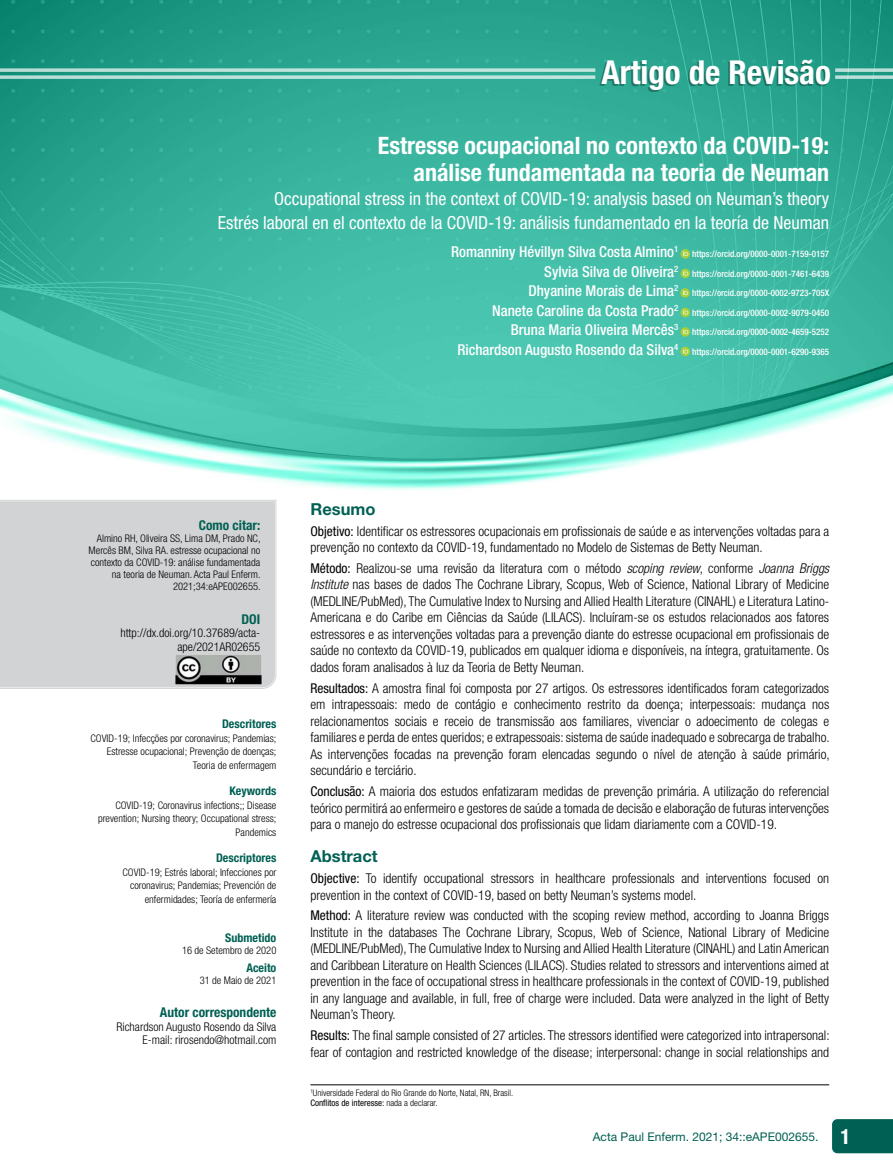
<style>
.page{position:relative;width:893px;height:1170px;background:#fff}
.page>*{position:absolute;margin:0;border:0;box-sizing:border-box;transform-origin:0 0}
.t1{font:700 condensed 33px "Helvetica Neue LT Std";color:#fff}
.t2{font:700 condensed 24px/27px "Helvetica Neue LT Std";color:#fff;text-align:right}
.t3{font:condensed 18px/24px "Helvetica Neue LT Std";color:#fff;text-align:right}
.t4{font:700 16.5px "Helvetica Neue LT Std";color:#006053}
.t5{font:500 condensed 15px "Helvetica Neue LT Std";color:#fff}
.t6{font:300 condensed 13.5px/16.5px "Helvetica Neue LT Std";color:#000;text-align:justify}
.t7{font:700 condensed 13.5px "Helvetica Neue LT Std";color:#006053}
.t8{font:300 condensed 12px/13.5px "Helvetica Neue LT Std";color:#000;text-align:right}
.t9{font:700 condensed 12px "Helvetica Neue LT Std";color:#006053}
.t10{font:12px "Helvetica Neue LT Std";color:#006053}
.t11{font:300 condensed 10.5px/13.5px "Helvetica Neue LT Std";color:#000;text-align:right}
.t12{font:500 condensed 9px "Helvetica Neue LT Std";color:#fff}
.t13{font:300 condensed 9px/10.5px "Helvetica Neue LT Std";color:#000}
.s1{font-weight:400}
.s2{font-style:italic}
.s3{font-weight:700;font-stretch:condensed;font-size:21px;color:#fff}
</style>
<div class="page">
<div style="left:832px;top:1119px;width:61px;height:34px;background:#006053"></div>
<img style="left:0;top:0;width:893px;height:490px">
<svg style="left:835px;top:75px;width:58px;height:4px"></svg>
<svg style="left:835px;top:68px;width:58px;height:4px"></svg>
<svg style="left:0;top:500px;width:277px;height:189px"></svg>
<div style="left:0;top:501px;width:275px;height:186px;background:#d1d3d4"></div>
<svg style="left:680px;top:249px;width:10px;height:10px"></svg>
<svg style="left:683px;top:251px;width:5px;height:5px"></svg>
<svg style="left:680px;top:269px;width:10px;height:9px"></svg>
<svg style="left:683px;top:270px;width:5px;height:5px"></svg>
<svg style="left:680px;top:288px;width:10px;height:10px"></svg>
<svg style="left:683px;top:290px;width:5px;height:5px"></svg>
<svg style="left:680px;top:308px;width:10px;height:9px"></svg>
<svg style="left:683px;top:309px;width:5px;height:5px"></svg>
<svg style="left:680px;top:327px;width:10px;height:10px"></svg>
<svg style="left:683px;top:329px;width:5px;height:5px"></svg>
<svg style="left:680px;top:347px;width:10px;height:9px"></svg>
<svg style="left:683px;top:348px;width:5px;height:5px"></svg>
<hr style="left:310px;top:1084px;width:519px;height:1px;background:#000">
<img style="left:175px;top:654px;width:86px;height:31px">
<div style="left:599px;top:61px;width:229px;height:31px;background:#000;opacity:.3"></div>
<svg style="left:0;top:75px;width:595px;height:4px;background:#aadad2"></svg>
<svg style="left:0;top:68px;width:595px;height:4px;background:#aadad1"></svg>
<h1 class="t1" style="left:601px;top:52px;width:231px">Artigo de Revisão</h1>
<h2 class="t2" style="left:378px;top:132px;width:453px">Estresse ocupacional no contexto da COVID-19: análise fundamentada na teoria de Neuman</h2>
<h3 class="t3" style="left:218px;top:187px;width:613px">Occupational stress in the context of COVID-19: analysis based on Neuman’s theory<br>Estrés laboral en el contexto de la COVID-19: análisis fundamentado en la teoría de Neuman</h3>
<p class="t5" style="left:451px;top:243px;width:229px">Romanniny Hévillyn Silva Costa Almino<sup>1</sup></p>
<p class="t12" style="left:692px;top:248px;width:138px">https://orcid.org/0000-0001-7159-0157</p>
<p class="t5" style="left:544px;top:262px;width:136px">Sylvia Silva de Oliveira<sup>2</sup></p>
<p class="t12" style="left:692px;top:268px;width:138px">https://orcid.org/0000-0001-7461-6439</p>
<p class="t5" style="left:528px;top:282px;width:151px">Dhyanine Morais de Lima<sup>2</sup></p>
<p class="t12" style="left:692px;top:287px;width:139px">https://orcid.org/0000-0002-9723-705X</p>
<p class="t5" style="left:492px;top:301px;width:188px">Nanete Caroline da Costa Prado<sup>2</sup></p>
<p class="t12" style="left:692px;top:307px;width:138px">https://orcid.org/0000-0002-9079-0450</p>
<p class="t5" style="left:511px;top:321px;width:169px">Bruna Maria Oliveira Mercês<sup>3</sup></p>
<p class="t12" style="left:692px;top:326px;width:138px">https://orcid.org/0000-0002-4659-5252</p>
<p class="t5" style="left:457px;top:340px;width:222px">Richardson Augusto Rosendo da Silva<sup>4</sup></p>
<p class="t12" style="left:692px;top:346px;width:138px">https://orcid.org/0000-0001-6290-9365</p>
<p class="t7" style="left:199px;top:517px;width:63px">Como citar:</p>
<p class="t11" style="left:89px;top:532px;width:173px;line-height:12px">Almino RH, Oliveira SS, Lima DM, Prado NC, Mercês BM, Silva RA. estresse ocupacional no contexto da COVID-19: análise fundamentada na teoria de Neuman. Acta Paul Enferm.<br>2021;34:eAPE002655.</p>
<p class="t7" style="left:241px;top:611px;width:20px">DOI</p>
<p class="t8" style="left:120px;top:626px;width:141px">http://dx.doi.org/10.37689/acta&shy;ape/2021AR02655</p>
<p class="t9" style="left:222px;top:716px;width:56px">Descritores</p>
<p class="t11" style="left:90px;top:731px;width:187px">COVID-19; Infecções por coronavirus; Pandemias;<br>Estresse ocupacional; Prevenção de doenças;<br>Teoria de enfermagem</p>
<p class="t9" style="left:230px;top:783px;width:48px">Keywords</p>
<p class="t11" style="left:98px;top:798px;width:180px">COVID-19; Coronavirus infections;; Disease prevention; Nursing theory; Occupational stress;<br>Pandemics</p>
<p class="t9" style="left:216px;top:850px;width:62px">Descriptores</p>
<p class="t11" style="left:123px;top:865px;width:155px">COVID-19; Estrés laboral; Infecciones por coronavirus; Pandemias; Prevención de enfermidades; Teoría de enfermería</p>
<p class="t9" style="left:225px;top:930px;width:53px">Submetido</p>
<p class="t11" style="left:182px;top:943px;width:96px">16 de Setembro de 2020</p>
<p class="t9" style="left:246px;top:960px;width:31px">Aceito</p>
<p class="t11" style="left:200px;top:973px;width:78px">31 de Maio de 2021</p>
<p class="t7" style="left:160px;top:1004px;width:118px">Autor correspondente</p>
<p class="t8" style="left:117px;top:1019px;width:161px">Richardson Augusto Rosendo da Silva<br>E-mail: rirosendo@hotmail.com</p>
<p class="t4" style="left:310px;top:498px;width:67px">Resumo</p>
<p class="t6" style="left:310px;top:522px;width:520px"><span class="s1">Objetivo:</span> Identificar os estressores ocupacionais em profissionais de saúde e as intervenções voltadas para a prevenção no contexto da COVID-19, fundamentado no Modelo de Sistemas de Betty Neuman.</p>
<p class="t6" style="left:310px;top:559px;width:520px"><span class="s1">Método:</span> Realizou-se uma revisão da literatura com o método <span class="s2">scoping review</span>, conforme <span class="s2">Joanna Briggs Institute</span> nas bases de dados The Cochrane Library, Scopus, Web of Science, National Library of Medicine (MEDLINE/PubMed), The Cumulative Index to Nursing and Allied Health Literature (CINAHL) e Literatura Latino-Americana e do Caribe em Ciências da Saúde (LILACS). Incluíram-se os estudos relacionados aos fatores estressores e as intervenções voltadas para a prevenção diante do estresse ocupacional em profissionais de saúde no contexto da COVID-19, publicados em qualquer idioma e disponíveis, na íntegra, gratuitamente. Os dados foram analisados à luz da Teoria de Betty Neuman.</p>
<p class="t6" style="left:310px;top:679px;width:521px"><span class="s1">Resultados:</span> A amostra final foi composta por 27 artigos. Os estressores identificados foram categorizados em intrapessoais: medo de contágio e conhecimento restrito da doença; interpessoais: mudança nos relacionamentos sociais e receio de transmissão aos familiares, vivenciar o adoecimento de colegas e familiares e perda de entes queridos; e extrapessoais: sistema de saúde inadequado e sobrecarga de trabalho.<br>As intervenções focadas na prevenção foram elencadas segundo o nível de atenção à saúde primário, secundário e terciário.</p>
<p class="t6" style="left:310px;top:782px;width:520px"><span class="s1">Conclusão:</span> A maioria dos estudos enfatizaram medidas de prevenção primária. A utilização do referencial teórico permitirá ao enfermeiro e gestores de saúde a tomada de decisão e elaboração de futuras intervenções para o manejo do estresse ocupacional dos profissionais que lidam diariamente com a COVID-19.</p>
<p class="t4" style="left:310px;top:846px;width:69px">Abstract</p>
<p class="t6" style="left:310px;top:869px;width:520px"><span class="s1">Objective:</span> To identify occupational stressors in healthcare professionals and interventions focused on prevention in the context of COVID-19, based on betty Neuman’s systems model.</p>
<p class="t6" style="left:310px;top:907px;width:520px"><span class="s1">Method:</span> A literature review was conducted with the scoping review method, according to Joanna Briggs Institute in the databases The Cochrane Library, Scopus, Web of Science, National Library of Medicine (MEDLINE/PubMed), The Cumulative Index to Nursing and Allied Health Literature (CINAHL) and Latin American and Caribbean Literature on Health Sciences (LILACS). Studies related to stressors and interventions aimed at prevention in the face of occupational stress in healthcare professionals in the context of COVID-19, published in any language and available, in full, free of charge were included. Data were analyzed in the light of Betty Neuman’s Theory.</p>
<p class="t6" style="left:310px;top:1026px;width:521px"><span class="s1">Results:</span> The final sample consisted of 27 articles. The stressors identified were categorized into intrapersonal: fear of contagion and restricted knowledge of the disease; interpersonal: change in social relationships and</p>
<p class="t13" style="left:310px;top:1086px;width:204px"><sup>1</sup>Universidade Federal do Rio Grande do Norte, Natal, RN, Brasil.<br><span class="s1">Conflitos de interesse:</span> nada a declarar.</p>
<p class="t10" style="left:593px;top:1129px;width:259px">Acta Paul Enferm. 2021; 34::eAPE002655. <span class="s3">1</span></p>
</div>
